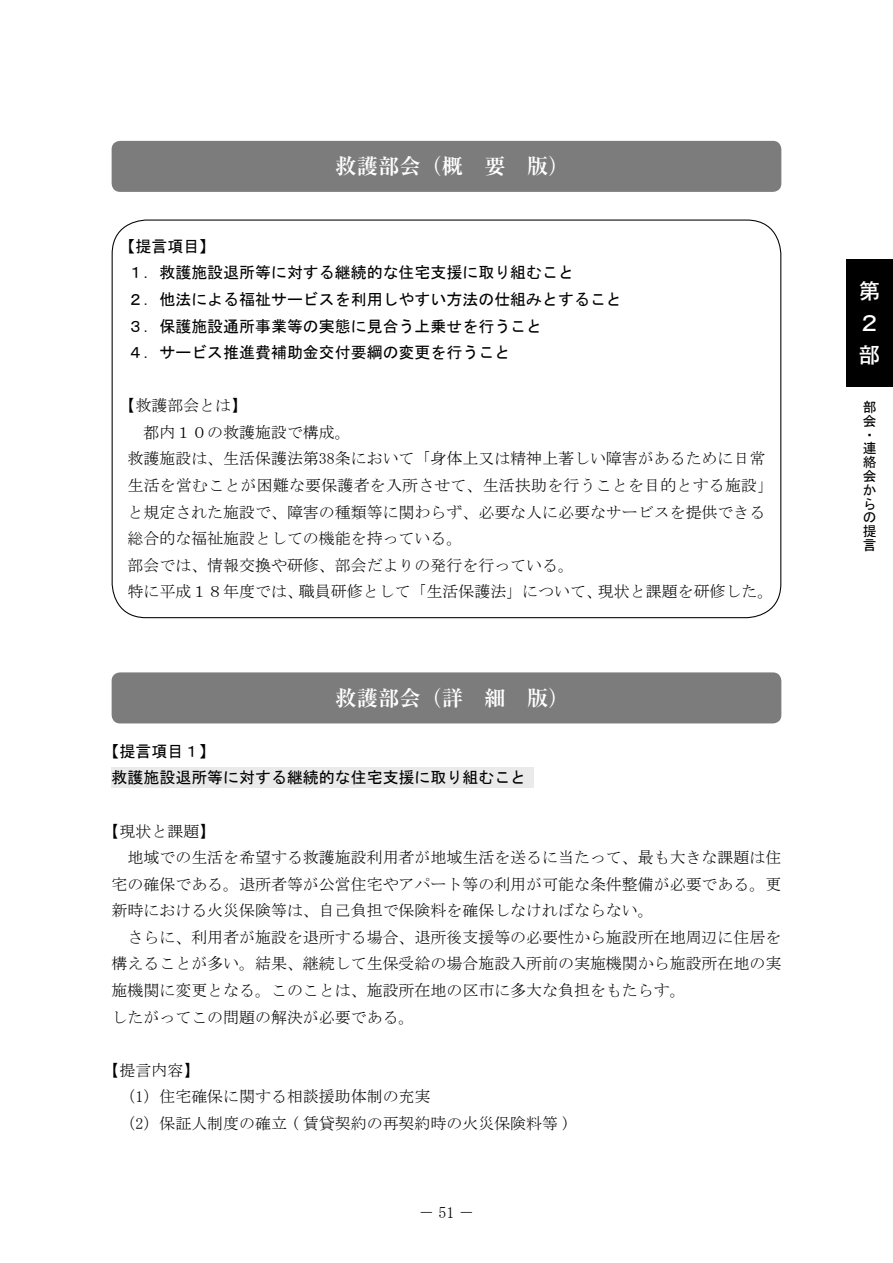
<style>
.page{position:relative;width:893px;height:1263px;background:#fff}
.page>*{position:absolute;margin:0;border:0;box-sizing:border-box;transform-origin:0 0}
.t1{font:700 21.3px "Ryumin Pro";color:#fff}
.t2{font:700 21.3px/32px "Futo Go B101 Pro";color:#fff}
.t3{font:15.9px/26.5px "MS Mincho";color:#000}
.t4{font:15.9px/26.5px "MS Gothic";color:#000}
.t5{font:13.8px/13.8px "MS Gothic";color:#000}
</style>
<div class="page">
<div style="left:846px;top:259px;width:47px;height:128px;background:#000"></div>
<div style="left:112px;top:767px;width:422px;height:21px;background:#eaeaea"></div>
<div style="left:112px;top:141px;width:669px;height:51px;background:#7c7c7c"></div>
<div style="left:112px;top:672px;width:669px;height:51px;background:#7c7c7c"></div>
<svg style="left:111px;top:219px;width:671px;height:399px"></svg>
<h1 class="t1" style="left:336px;top:150px;width:235px">救護部会（概　要　版）</h1>
<p class="t4" style="left:128px;top:233px;width:496px;text-indent:-8px">【提言項目】<br>１．救護施設退所等に対する継続的な住宅支援に取り組むこと<br>２．他法による福祉サービスを利用しやすい方法の仕組みとすること<br>３．保護施設通所事業等の実態に見合う上乗せを行うこと<br>４．サービス推進費補助金交付要綱の変更を行うこと</p>
<p class="t3" style="left:128px;top:392px;width:647px;text-indent:-8px">【救護部会とは】<br>　都内１０の救護施設で構成。<br>救護施設は、生活保護法第38条において「身体上又は精神上著しい障害があるために日常生活を営むことが困難な要保護者を入所させて、生活扶助を行うことを目的とする施設」と規定された施設で、障害の種類等に関わらず、必要な人に必要なサービスを提供できる総合的な福祉施設としての機能を持っている。<br>部会では、情報交換や研修、部会だよりの発行を行っている。<br>特に平成１８年度では、職員研修として「生活保護法」について、現状と課題を研修した。</p>
<h1 class="t1" style="left:336px;top:681px;width:235px">救護部会（詳　細　版）</h1>
<p class="t4" style="left:112px;top:738px;width:416px;text-indent:-8px">【提言項目１】<br>救護施設退所等に対する継続的な住宅支援に取り組むこと</p>
<p class="t3" style="left:112px;top:817px;width:671px;text-indent:-8px">【現状と課題】<br>　地域での生活を希望する救護施設利用者が地域生活を送るに当たって、最も大きな課題は住宅の確保である。退所者等が公営住宅やアパート等の利用が可能な条件整備が必要である。更新時における火災保険等は、自己負担で保険料を確保しなければならない。<br>　さらに、利用者が施設を退所する場合、退所後支援等の必要性から施設所在地周辺に住居を構えることが多い。結果、継続して生保受給の場合施設入所前の実施機関から施設所在地の実施機関に変更となる。このことは、施設所在地の区市に多大な負担をもたらす。<br>したがってこの問題の解決が必要である。</p>
<p class="t3" style="left:112px;top:1057px;width:460px;text-indent:-8px">【提言内容】<br>　（1）住宅確保に関する相談援助体制の充実<br>　（2）保証人制度の確立 ( 賃貸契約の再契約時の火災保険料等 )</p>
<p class="t3" style="left:419px;top:1199px;width:57px">－51－</p>
<h1 class="t2" style="left:859px;top:273px;width:22px">第<br>２部</h1>
<p class="t5" style="left:863px;top:400px;width:15px">部会・連絡会からの提言</p>
</div>
